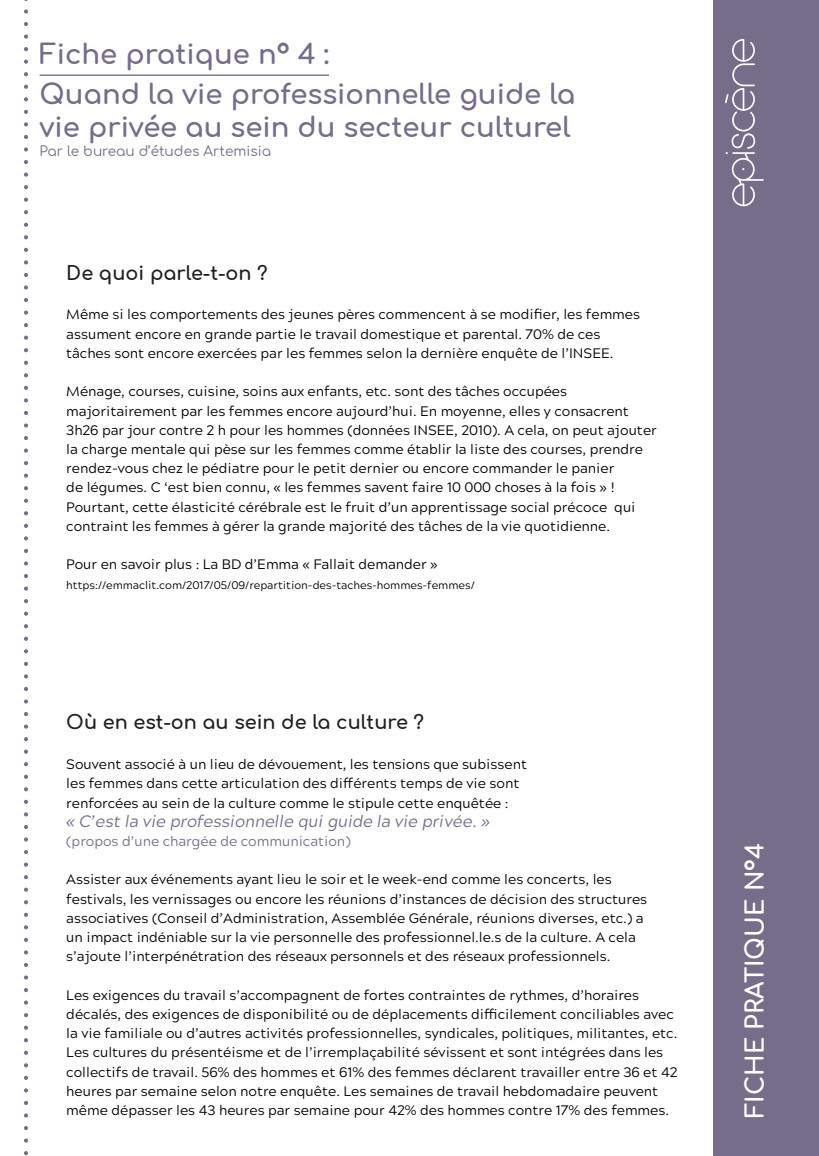
<style>
.page{position:relative;width:819px;height:1156px;background:#fff}
.page>*{position:absolute;margin:0;border:0;box-sizing:border-box;transform-origin:0 0}
.t1{font:700 27.47px/39.7px "Comfortaa";color:#766d8b}
.t2{font:700 24.68px "Comfortaa";color:#fff}
.t3{font:700 19.25px "Comfortaa";color:#201f1d}
.t4{font:italic 16.45px "Acherus Grotesque";color:#766d8b}
.t5{font:13.65px/19.2px "Acherus Grotesque";color:#000}
.t6{font:13.65px "Acherus Grotesque";color:#766d8b}
.t7{font:13.65px "Comfortaa";color:#766d8b}
.t8{font:11.03px "Acherus Grotesque";color:#000}
</style>
<div class="page">
<div style="left:713px;top:0;width:106px;height:1156px;background:#766d8b"></div>
<svg style="left:24px;top:0;width:4px;height:1156px"></svg>
<svg style="left:725px;top:39px;width:38px;height:167px"></svg>
<hr style="left:40px;top:75px;width:289px;height:1px;background:#766d8b">
<h1 class="t1" style="left:40px;top:30px;width:537px">Fiche pratique n° 4 :<br>Quand la vie professionnelle guide la</h1>
<h1 class="t1" style="left:40px;top:103px;width:532px">vie privée au sein du secteur culturel</h1>
<p class="t7" style="left:40px;top:139px;width:233px">Par le bureau d’études Artemisia</p>
<h3 class="t3" style="left:66px;top:255px;width:203px">De quoi parle-t-on ?</h3>
<p class="t5" style="left:66px;top:304px;width:575px">Même si les comportements des jeunes pères commencent à se modifier, les femmes assument encore en grande partie le travail domestique et parental. 70% de ces tâches sont encore exercées par les femmes selon la dernière enquête de l’INSEE</p>
<p class="t5" style="left:609px;top:343px;width:5px">.</p>
<p class="t5" style="left:66px;top:381px;width:564px">Ménage, courses, cuisine, soins aux enfants, etc. sont des tâches occupées majoritairement par les femmes encore aujourd’hui. En moyenne, elles y consacrent<br>3h26 par jour contre 2 h pour les hommes (données INSEE</p>
<p class="t5" style="left:66px;top:420px;width:592px;text-indent:388px">, 2010). A cela, on peut ajouter la charge mentale qui pèse sur les femmes comme établir la liste des courses, prendre rendez-vous chez le pédiatre pour le petit dernier ou encore commander le panier<br>de légumes. C ‘est bien connu, « les femmes savent faire 10 000 choses à la fois » !<br>Pourtant, cette élasticité cérébrale est le fruit d’un apprentissage social précoce qui contraint les femmes à gérer la grande majorité des tâches de la vie quotidienne.</p>
<p class="t5" style="left:66px;top:554px;width:373px">Pour en savoir plus : La BD d’Emma « Fallait demander »</p>
<p class="t8" style="left:66px;top:575px;width:410px">https://emmaclit.com/2017/05/09/repartition-des-taches-hommes-femmes/</p>
<h3 class="t3" style="left:66px;top:705px;width:359px">Où en est-on au sein de la culture ?</h3>
<p class="t5" style="left:66px;top:754px;width:462px">Souvent associé à un lieu de dévouement, les tensions que subissent les femmes dans cette articulation des différents temps de vie sont renforcées au sein de la culture comme le stipule cette enquêtée :</p>
<p class="t4" style="left:66px;top:807px;width:425px">« C’est la vie professionnelle qui guide la vie privée. »</p>
<p class="t6" style="left:66px;top:830px;width:285px">(propos d’une chargée de communication)</p>
<p class="t5" style="left:66px;top:869px;width:582px">Assister aux événements ayant lieu le soir et le week-end comme les concerts, les festivals, les vernissages ou encore les réunions d’instances de décision des structures associatives (Conseil d’Administration, Assemblée Générale, réunions diverses, etc.) a un impact indéniable sur la vie personnelle des professionnel.le.s de la culture. A cela s’ajoute l’interpénétration des réseaux personnels et des réseaux professionnels.</p>
<p class="t5" style="left:66px;top:985px;width:612px">Les exigences du travail s’accompagnent de fortes contraintes de rythmes, d’horaires décalés, des exigences de disponibilité ou de déplacements difficilement conciliables avec la vie familiale ou d’autres activités professionnelles, syndicales, politiques, militantes, etc.<br>Les cultures du présentéisme et de l’irremplaçabilité sévissent et sont intégrées dans les collectifs de travail. 56% des hommes et 61% des femmes déclarent travailler entre 36 et 42 heures par semaine selon notre enquête. Les semaines de travail hebdomadaire peuvent même dépasser les 43 heures par semaine pour 42% des hommes contre 17% des femmes.</p>
<h2 class="t2" style="left:732px;top:1118px;width:276px;rotate:-90deg">FICHE PRATIQUE N°4</h2>
</div>
